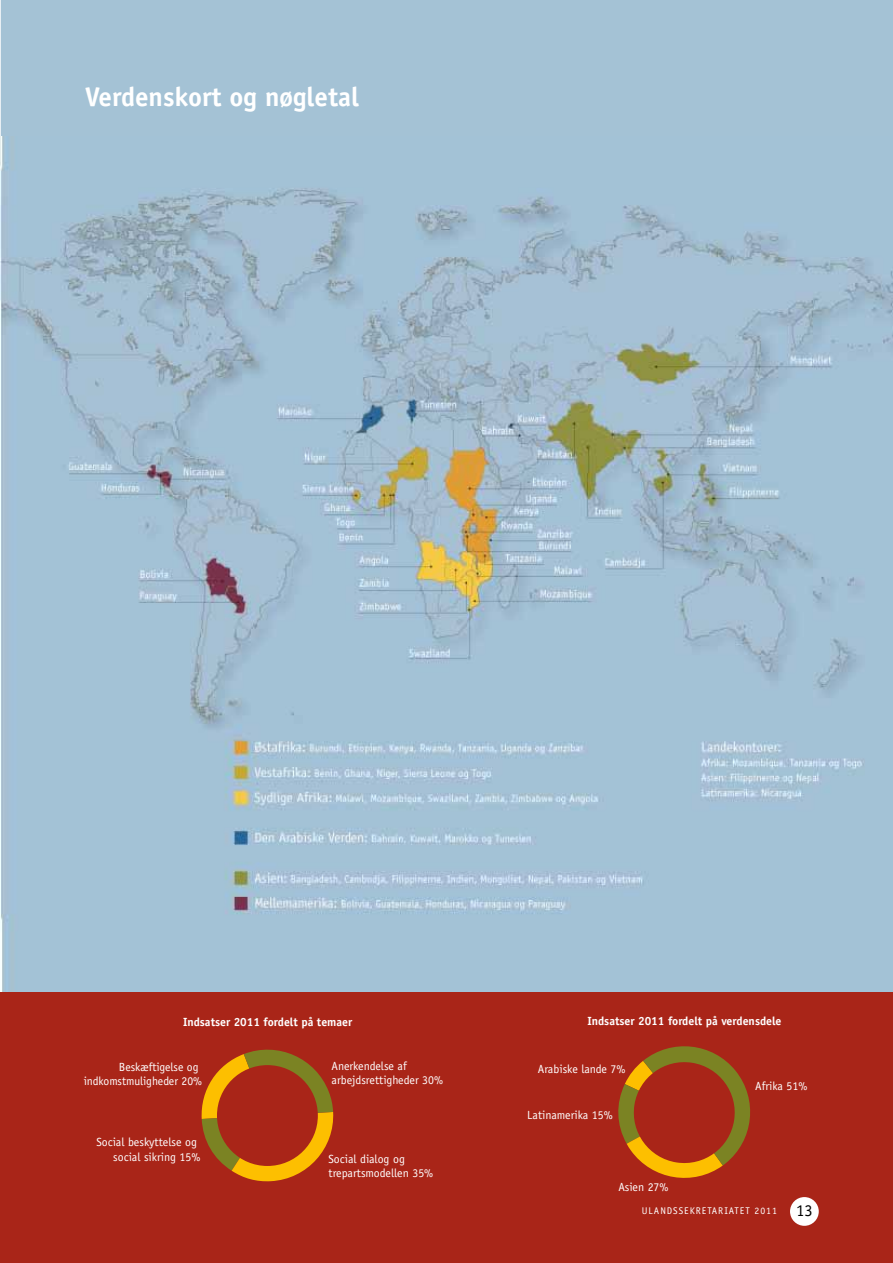
<style>
.page{position:relative;width:893px;height:1263px;background:#fff}
.page>*{position:absolute;margin:0;border:0;box-sizing:border-box;transform-origin:0 0}
.t1{font:700 27px "Officina Sans";color:#fff}
.t2{font:11.85px/14.2px "Officina Sans";color:#fff;text-align:right}
.t3{font:700 11.85px "Officina Sans";color:#fff}
.t4{font:9.75px "Officina Sans";letter-spacing:.1em;color:#fff}
.s1{font-size:16.5px;color:#000}
</style>
<div class="page">
<div style="left:0;top:0;width:893px;height:931px;background:#a4c2d5"></div>
<div style="left:0;top:993px;width:893px;height:270px;background:#a92518"></div>
<svg style="left:201px;top:1049px;width:133px;height:133px"></svg>
<div style="left:217px;top:1065px;width:101px;height:101px;background:#a92518;border-radius:50%"></div>
<svg style="left:618px;top:1046px;width:132px;height:132px"></svg>
<img style="left:1px;top:136px;width:892px;height:856px">
<div style="left:790px;top:1197px;width:29px;height:29px;background:#fff;border-radius:50%"></div>
<h1 class="t1" style="left:85px;top:80px;width:276px">Verdenskort og nøgletal</h1>
<p class="t3" style="left:183px;top:1017px;width:171px">Indsatser 2011 fordelt på temaer</p>
<p class="t2" style="left:84px;top:1060px;width:120px">Beskæftigelse og indkomstmuligheder 20%</p>
<p class="t2" style="left:331px;top:1059px;width:113px;text-align:left">Anerkendelse af arbejdsrettigheder 30%</p>
<p class="t2" style="left:96px;top:1136px;width:106px">Social beskyttelse og social sikring 15%</p>
<p class="t2" style="left:328px;top:1153px;width:106px;text-align:left">Social dialog og trepartsmodellen 35%</p>
<p class="t3" style="left:587px;top:1016px;width:196px">Indsatser 2011 fordelt på verdensdele</p>
<p class="t2" style="left:538px;top:1062px;width:89px">Arabiske lande 7%</p>
<p class="t2" style="left:527px;top:1109px;width:87px">Latinamerika 15%</p>
<p class="t2" style="left:618px;top:1181px;width:52px">Asien 27%</p>
<p class="t2" style="left:755px;top:1080px;width:54px">Afrika 51%</p>
<p class="t4" style="left:642px;top:1205px;width:172px">ULANDSSEKRETARIATET 2011 <span class="s1">13</span></p>
</div>
